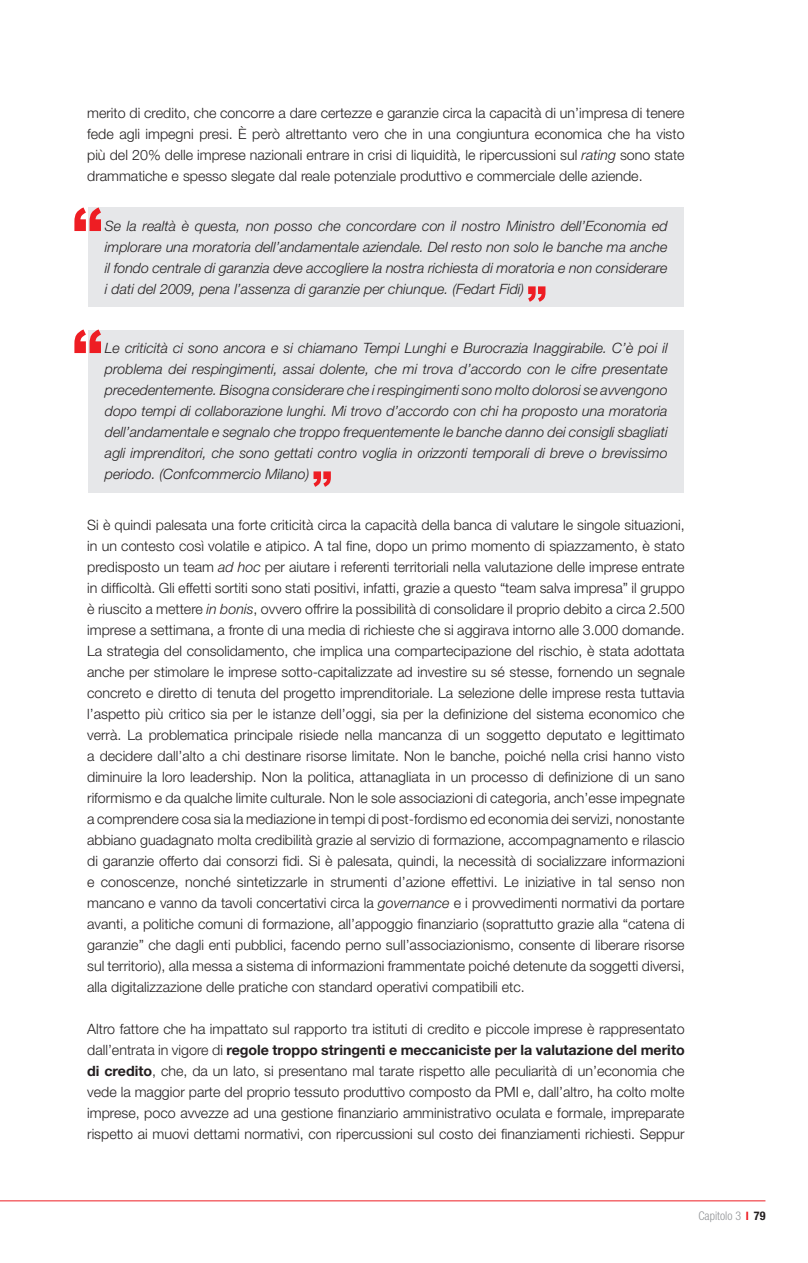
<style>
.page{position:relative;width:808px;height:1263px;background:#fff}
.page>*{position:absolute;margin:0;border:0;box-sizing:border-box;transform-origin:0 0}
.t1{font:300 14.25px/21px "Helvetica Neue";color:#231f20;text-align:justify}
.t2{font:italic 300 14.25px/21px "Helvetica Neue";color:#231f20;text-align:justify}
.t3{font:300 condensed 12px "Helvetica Neue";color:#939598}
.s1{font-style:italic}
.s2{font-weight:700}
.s3{font-weight:700;font-size:11.7px;color:#ee1d23}
.s4{font-weight:700;color:#231f20}
</style>
<div class="page">
<hr style="left:0;top:1200px;width:765px;height:1px;background:#ee1d23">
<div style="left:89px;top:330px;width:595px;height:163px;background:#e6e7e9"></div>
<div style="left:89px;top:207px;width:595px;height:100px;background:#e6e7e9"></div>
<svg style="left:74px;top:207px;width:27px;height:24px"></svg>
<svg style="left:528px;top:286px;width:17px;height:16px"></svg>
<svg style="left:74px;top:329px;width:27px;height:24px"></svg>
<svg style="left:313px;top:471px;width:18px;height:16px"></svg>
<p class="t1" style="left:87px;top:102px;width:599px">merito di credito, che concorre a dare certezze e garanzie circa la capacità di un’impresa di tenere fede agli impegni presi. È però altrettanto vero che in una congiuntura economica che ha visto più del 20% delle imprese nazionali entrare in crisi di liquidità, le ripercussioni sul <span class="s1">rating</span> sono state drammatiche e spesso slegate dal reale potenziale produttivo e commerciale delle aziende.</p>
<p class="t2" style="left:105px;top:215px;width:564px">Se la realtà è questa, non posso che concordare con il nostro Ministro dell’Economia ed implorare una moratoria dell’andamentale aziendale. Del resto non solo le banche ma anche il fondo centrale di garanzia deve accogliere la nostra richiesta di moratoria e non considerare i dati del 2009, pena l’assenza di garanzie per chiunque. (Fedart Fidi)</p>
<p class="t2" style="left:105px;top:337px;width:564px">Le criticità ci sono ancora e si chiamano Tempi Lunghi e Burocrazia Inaggirabile. C’è poi il problema dei respingimenti, assai dolente, che mi trova d’accordo con le cifre presentate precedentemente. Bisogna considerare che i respingimenti sono molto dolorosi se avvengono dopo tempi di collaborazione lunghi. Mi trovo d’accordo con chi ha proposto una moratoria dell’andamentale e segnalo che troppo frequentemente le banche danno dei consigli sbagliati agli imprenditori, che sono gettati contro voglia in orizzonti temporali di breve o brevissimo periodo. (Confcommercio Milano)</p>
<p class="t1" style="left:87px;top:514px;width:599px">Si è quindi palesata una forte criticità circa la capacità della banca di valutare le singole situazioni, in un contesto così volatile e atipico. A tal fine, dopo un primo momento di spiazzamento, è stato predisposto un team <span class="s1">ad hoc</span> per aiutare i referenti territoriali nella valutazione delle imprese entrate in difficoltà. Gli effetti sortiti sono stati positivi, infatti, grazie a questo “team salva impresa” il gruppo è riuscito a mettere <span class="s1">in bonis</span>, ovvero offrire la possibilità di consolidare il proprio debito a circa 2.500 imprese a settimana, a fronte di una media di richieste che si aggirava intorno alle 3.000 domande.<br>La strategia del consolidamento, che implica una compartecipazione del rischio, è stata adottata anche per stimolare le imprese sotto-capitalizzate ad investire su sé stesse, fornendo un segnale concreto e diretto di tenuta del progetto imprenditoriale. La selezione delle imprese resta tuttavia l’aspetto più critico sia per le istanze dell’oggi, sia per la definizione del sistema economico che verrà. La problematica principale risiede nella mancanza di un soggetto deputato e legittimato a decidere dall’alto a chi destinare risorse limitate. Non le banche, poiché nella crisi hanno visto diminuire la loro leadership. Non la politica, attanagliata in un processo di definizione di un sano riformismo e da qualche limite culturale. Non le sole associazioni di categoria, anch’esse impegnate a comprendere cosa sia la mediazione in tempi di post-fordismo ed economia dei servizi, nonostante abbiano guadagnato molta credibilità grazie al servizio di formazione, accompagnamento e rilascio di garanzie offerto dai consorzi fidi. Si è palesata, quindi, la necessità di socializzare informazioni e conoscenze, nonché sintetizzarle in strumenti d’azione effettivi. Le iniziative in tal senso non mancano e vanno da tavoli concertativi circa la <span class="s1">governance</span> e i provvedimenti normativi da portare avanti, a politiche comuni di formazione, all’appoggio finanziario (soprattutto grazie alla “catena di garanzie” che dagli enti pubblici, facendo perno sull’associazionismo, consente di liberare risorse sul territorio), alla messa a sistema di informazioni frammentate poiché detenute da soggetti diversi, alla digitalizzazione delle pratiche con standard operativi compatibili etc.</p>
<p class="t1" style="left:87px;top:1018px;width:599px">Altro fattore che ha impattato sul rapporto tra istituti di credito e piccole imprese è rappresentato dall’entrata in vigore di <span class="s2">regole troppo stringenti e meccaniciste per la valutazione del merito di credito</span>, che, da un lato, si presentano mal tarate rispetto alle peculiarità di un’economia che vede la maggior parte del proprio tessuto produttivo composto da PMI e, dall’altro, ha colto molte imprese, poco avvezze ad una gestione finanziario amministrativo oculata e formale, impreparate rispetto ai muovi dettami normativi, con ripercussioni sul costo dei finanziamenti richiesti. Seppur</p>
<p class="t3" style="left:698px;top:1209px;width:69px">Capitolo 3 <span class="s3">I</span> <span class="s4">79</span></p>
</div>
